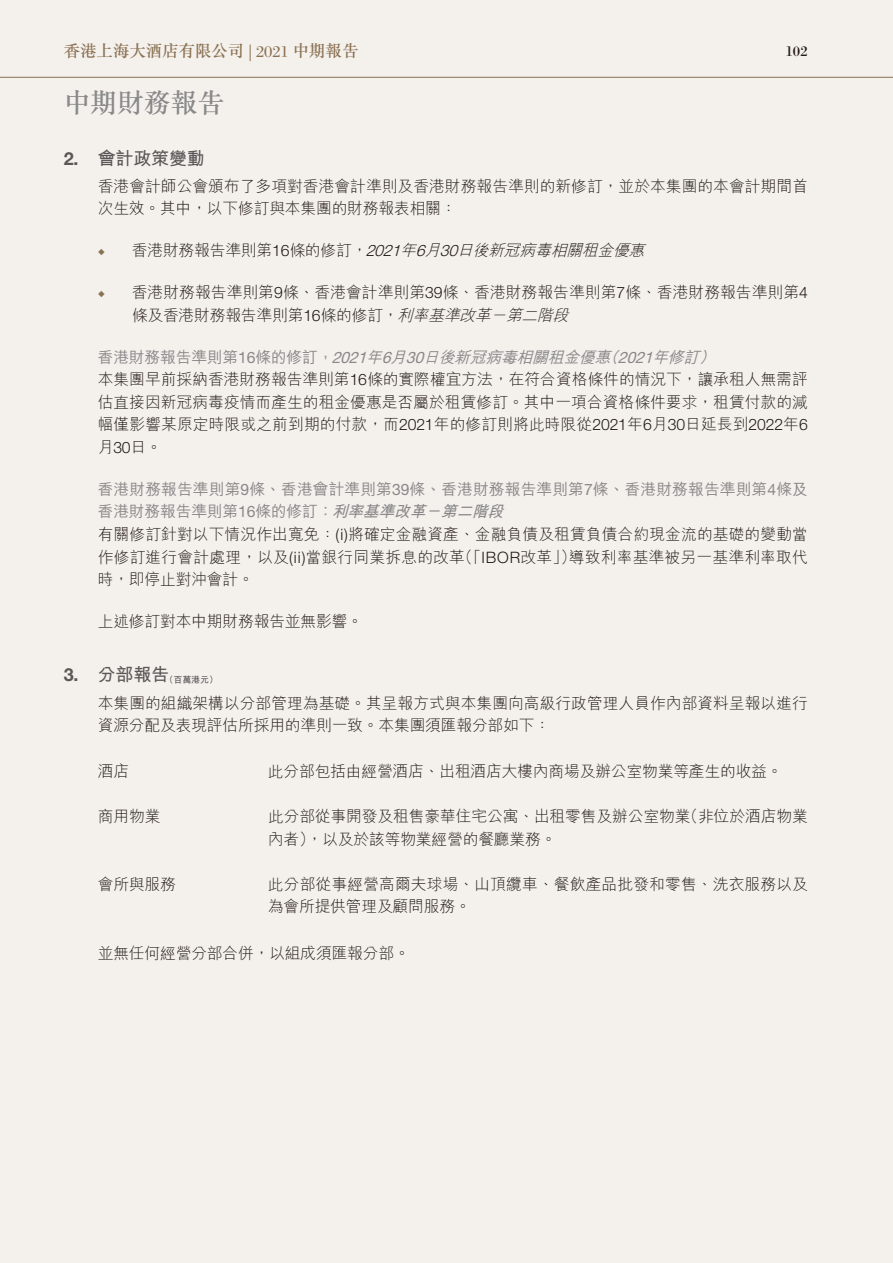
<style>
.page{position:relative;width:893px;height:1263px;background:#f4f1ed}
.page>*{position:absolute;margin:0;border:0;box-sizing:border-box;transform-origin:0 0}
.t1{font:27px "M Sung HK Medium E Ten B5 H";letter-spacing:-.01em;color:#898989}
.t2{font:18px "M Hei HK Bold E Ten B5 H";letter-spacing:-.01em;color:#595857}
.t3{font:16.5px "M Sung HK Medium E Ten B5 H";letter-spacing:-.005em;color:#8b7153}
.t4{font:15.75px/22.5px "M Hei HK Light E Ten B5 H";color:#231916}
.t5{font:15.75px/22.5px "M Hei HK Medium E Ten B5 H";letter-spacing:.005em;color:#898989}
.t6{font:italic 15.75px "M Hei HK Medium E Ten B5 H";color:#898989}
.t7{font:15px "Bodoni Std";color:#231916}
.t8{font:9px "M Hei HK Bold E Ten B5 H";color:#595857}
.s1{font-family:"Bodoni Std"}
.s2{font-family:"Helvetica Neue LT Std";font-weight:700}
.s3{font-family:"Minion Pro";color:#8b7153}
.s4{font-family:"Helvetica Neue LT Std";font-weight:300}
.s5{font-family:"Helvetica Neue LT Std";font-weight:300;font-style:italic}
.s6{font-style:italic}
.s7{font-style:normal}
.s8{font-family:"Helvetica Neue LT Std";font-style:normal}
.s9{font-family:"Helvetica Neue LT Std"}
.s10{font-family:"M Hei HK Bold E Ten B5 H";font-style:italic}
.s11{font-family:"Helvetica Neue LT Std";font-weight:700;font-size:18px}
.s12{font-size:18px}
</style>
<div class="page">
<hr style="left:0;top:77px;width:893px;height:1px;background:#8b7153">
<p class="t3" style="left:64px;top:45px;width:296px">香港上海大酒店有限公司 <span class="s1">| 2021</span> 中期報告</p>
<p class="t7" style="left:785px;top:45px;width:24px">102</p>
<h1 class="t1" style="left:64px;top:93px;width:162px">中期財務報告</h1>
<p class="t2" style="left:64px;top:151px;width:143px"><span class="s2">2.</span> 會計政策變動</p>
<p class="t4" style="left:98px;top:177px;width:712px">香港會計師公會頒布了多項對香港會計準則及香港財務報告準則的新修訂，並於本集團的本會計期間首次生效。其中，以下修訂與本集團的財務報表相關：</p>
<p class="t4" style="left:98px;top:241px;width:552px"><span class="s3">◆</span> 香港財務報告準則第 <span class="s4">1 6</span> 條的修訂，<span class="s5">2021</span><span class="s6">年</span><span class="s5">6</span><span class="s6">月</span><span class="s5">30</span><span class="s6">日後新冠病毒相關租金優惠</span></p>
<p class="t4" style="left:132px;top:283px;width:678px;text-indent:-34px"><span class="s3">◆</span> 香港財務報告準則第<span class="s4">9</span>條、香港會計準則第<span class="s4">39</span>條、香港財務報告準則第<span class="s4">7</span>條、香港財務報告準則第<span class="s4">4</span>條及香港財務報告準則第<span class="s4">16</span>條的修訂，<span class="s6">利率基準改革－第二階段</span></p>
<p class="t6" style="left:98px;top:351px;width:623px"><span class="s7">香港財務報告準則第</span> <span class="s8">1 6</span> <span class="s7">條的修訂，</span><span class="s9">2021</span>年<span class="s9">6</span>月<span class="s9">30</span>日後新冠病毒相關租金優惠（<span class="s9">2021</span>年修訂）</p>
<p class="t4" style="left:98px;top:370px;width:712px;text-align:justify">本集團早前採納香港財務報告準則第<span class="s4">16</span>條的實際權宜方法，在符合資格條件的情況下，讓承租人無需評估直接因新冠病毒疫情而產生的租金優惠是否屬於租賃修訂。其中一項合資格條件要求，租賃付款的減幅僅影響某原定時限或之前到期的付款，而<span class="s4">2021</span>年的修訂則將此時限從<span class="s4">2021</span>年<span class="s4">6</span>月<span class="s4">30</span>日延長到<span class="s4">2022</span>年<span class="s4">6</span>月<span class="s4">30</span>日。</p>
<p class="t5" style="left:98px;top:480px;width:712px">香港財務報告準則第<span class="s9">9</span>條、香港會計準則第<span class="s9">39</span>條、香港財務報告準則第<span class="s9">7</span>條、香港財務報告準則第<span class="s9">4</span>條及香港財務報告準則第<span class="s9">16</span>條的修訂：<span class="s10">利率基準改革－第二階段</span></p>
<p class="t4" style="left:98px;top:525px;width:712px;text-align:justify">有關修訂針對以下情況作出寬免：<span class="s4">(i)</span>將確定金融資產、金融負債及租賃負債合約現金流的基礎的變動當作修訂進行會計處理，以及<span class="s4">(ii)</span>當銀行同業拆息的改革（「<span class="s4">IBOR</span>改革」）導致利率基準被另一基準利率取代時，即停止對沖會計。</p>
<p class="t4" style="left:98px;top:612px;width:267px">上述修訂對本中期財務報告並無影響。</p>
<p class="t8" style="left:64px;top:676px;width:156px"><span class="s11">3.</span> <span class="s12">分部報告</span>（百萬港元）</p>
<p class="t4" style="left:98px;top:693px;width:712px">本集團的組織架構以分部管理為基礎。其呈報方式與本集團向高級行政管理人員作內部資料呈報以進行資源分配及表現評估所採用的準則一致。本集團須匯報分部如下：</p>
<p class="t4" style="left:98px;top:762px;width:33px">酒店</p>
<p class="t4" style="left:268px;top:762px;width:516px">此分部包括由經營酒店、出租酒店大樓內商場及辦公室物業等產生的收益。</p>
<p class="t4" style="left:98px;top:807px;width:64px">商用物業</p>
<p class="t4" style="left:268px;top:807px;width:541px">此分部從事開發及租售豪華住宅公寓、出租零售及辦公室物業（非位於酒店物業內者），以及於該等物業經營的餐廳業務。</p>
<p class="t4" style="left:98px;top:875px;width:80px">會所與服務</p>
<p class="t4" style="left:268px;top:875px;width:542px">此分部從事經營高爾夫球場、山頂纜車、餐飲產品批發和零售、洗衣服務以及為會所提供管理及顧問服務。</p>
<p class="t4" style="left:98px;top:943px;width:314px">並無任何經營分部合併，以組成須匯報分部。</p>
</div>
